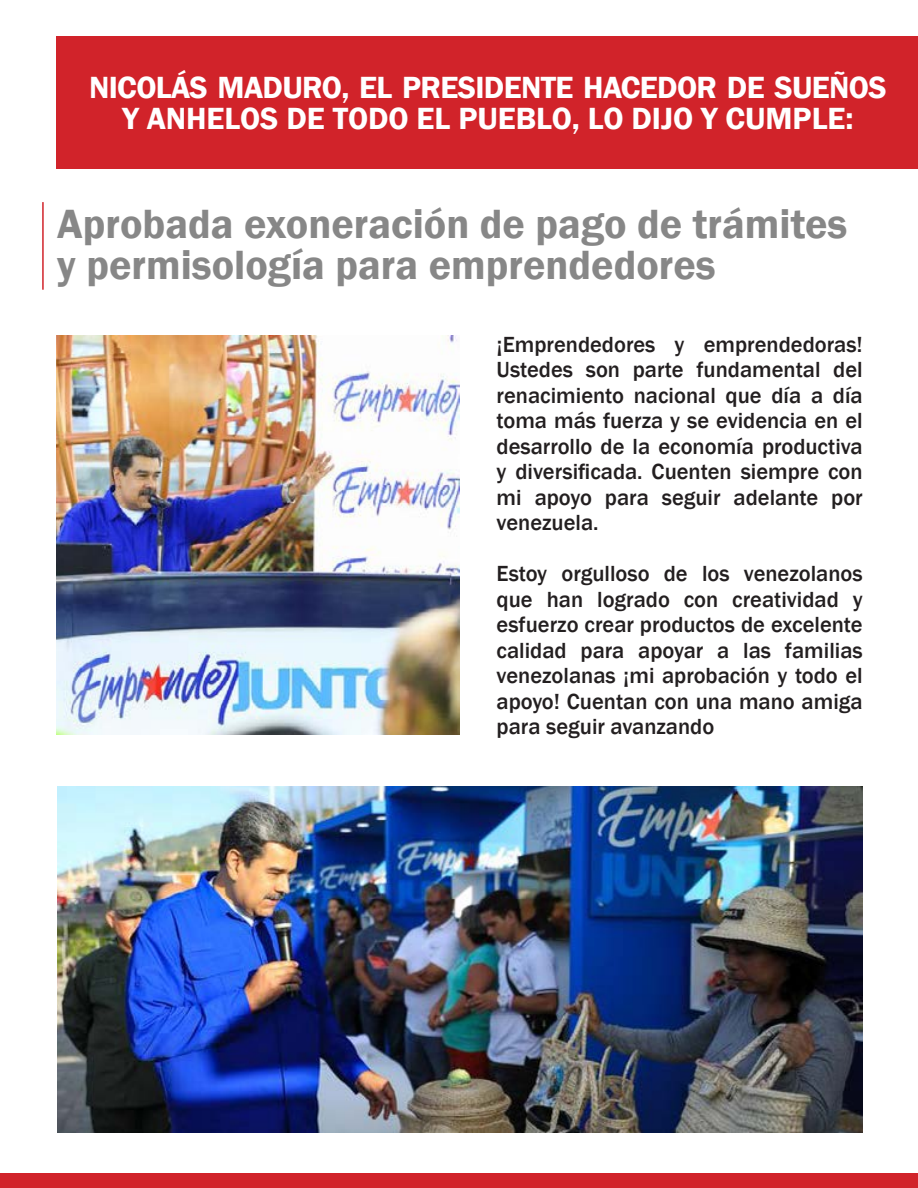
<style>
.page{position:relative;width:918px;height:1188px;background:#fff}
.page>*{position:absolute;margin:0;border:0;box-sizing:border-box;transform-origin:0 0}
.Estilo_de_párrafo_1{font:600 42px/40.5px "Franklin Gothic";color:#878787}
.Estilo_de_párrafo_1-2{font:600 31.5px/31.5px "Franklin Gothic";letter-spacing:-.02em;color:#fff;text-align:center}
.Estilo_de_párrafo_1-3{font:500 22.5px/25.5px "Franklin Gothic";color:#231f20;text-align:justify}
</style>
<div class="page">
<div style="left:56px;top:37px;width:862px;height:132px;background:#d1232a"></div>
<img style="left:56px;top:336px;width:404px;height:398px">
<hr style="left:42px;top:202px;width:2px;height:88px;background:#d1232a">
<div style="left:0;top:1174px;width:917px;height:14px;background:#d1232a"></div>
<img style="left:57px;top:786px;width:806px;height:346px">
<p class="Estilo_de_párrafo_1-2" style="left:89px;top:72px;width:799px">NICOLÁS MADURO, EL PRESIDENTE HACEDOR DE SUEÑOS<br>Y ANHELOS DE TODO EL PUEBLO, LO DIJO Y CUMPLE:</p>
<p class="Estilo_de_párrafo_1" style="left:57px;top:204px;width:792px">Aprobada exoneración de pago de trámites y permisología para emprendedores</p>
<p class="Estilo_de_párrafo_1-3" style="left:497px;top:332px;width:368px">¡Emprendedores y emprendedoras!<br>Ustedes son parte fundamental del renacimiento nacional que día a día toma más fuerza y se evidencia en el desarrollo de la economía productiva y diversificada. Cuenten siempre con mi apoyo para seguir adelante por venezuela.</p>
<p class="Estilo_de_párrafo_1-3" style="left:497px;top:561px;width:368px">Estoy orgulloso de los venezolanos que han logrado con creatividad y esfuerzo crear productos de excelente calidad para apoyar a las familias venezolanas ¡mi aprobación y todo el apoyo! Cuentan con una mano amiga para seguir avanzando</p>
</div>
